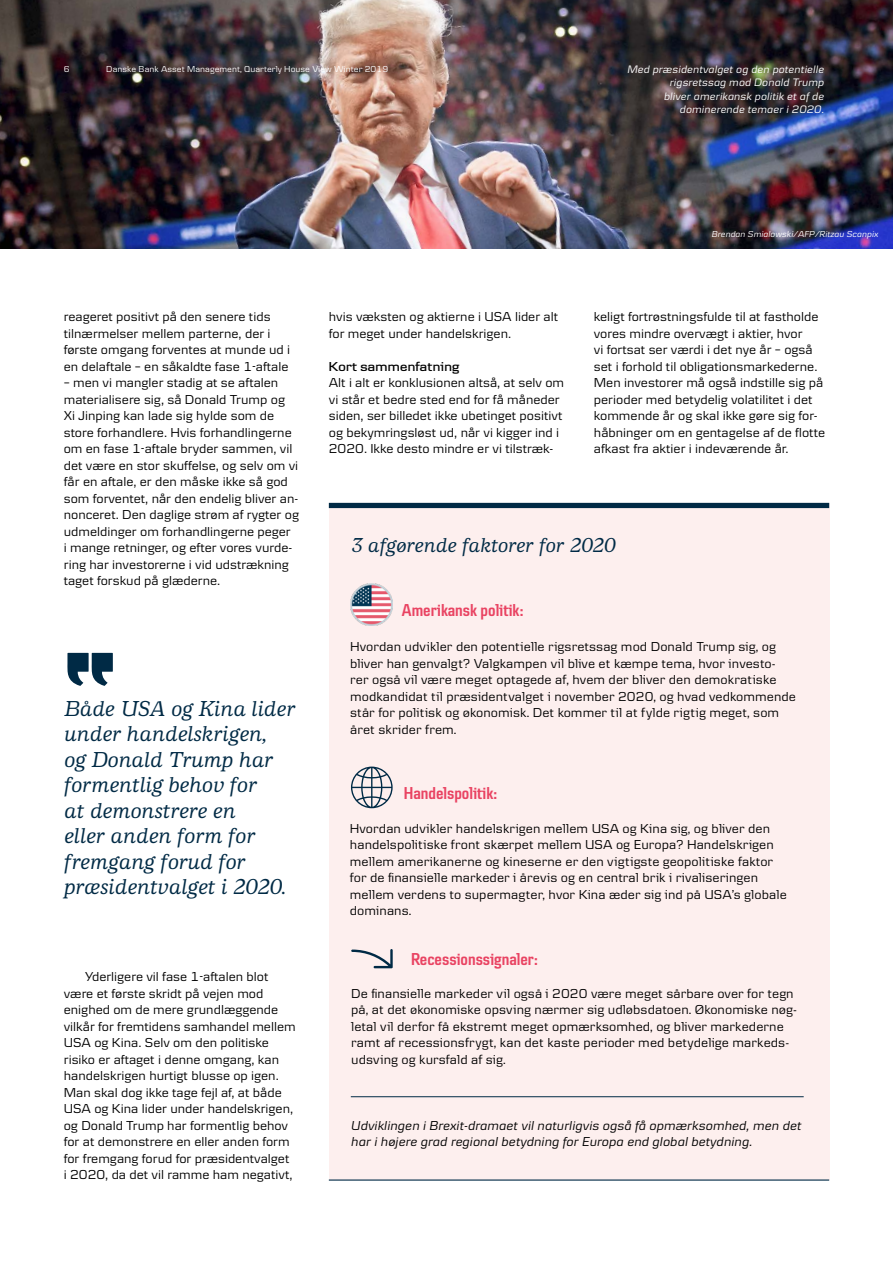
<style>
.page{position:relative;width:893px;height:1263px;background:#fff}
.page>*{position:absolute;margin:0;border:0;box-sizing:border-box;transform-origin:0 0}
.t1{font:italic 500 22.5px/25.5px "Danske Human";color:#002a45}
.t2{font:italic 500 21px "Danske Human";color:#002a45}
.t3{font:600 condensed 18px "Danske";color:#e94362}
.t4{font:13.5px/16.5px "Danske Textv 2";color:#000}
.t5{font:13.5px/16.5px "Danske Text";letter-spacing:.005em;color:#000}
.t6{font:italic 13.5px/16.5px "Danske Textv 2";letter-spacing:.005em;color:#000}
.t7{font:600 13.5px "Danske Headline";letter-spacing:.02em;color:#000}
.t8{font:italic 11.25px/13.5px "Danske Textv 2";letter-spacing:.01em;color:#fff;text-align:right}
.t9{font:9px "Danske Text";letter-spacing:.005em;color:#fff}
.t10{font:italic 9px "Danske Textv 2";letter-spacing:.01em;color:#fff}
</style>
<div class="page">
<img style="left:0;top:0;width:893px;height:249px">
<div style="left:329px;top:503px;width:500px;height:676px;background:#fdefee"></div>
<hr style="left:329px;top:1179px;width:500px;height:1px;background:#002a45">
<div style="left:329px;top:503px;width:500px;height:5px;background:#002a45"></div>
<img style="left:351px;top:584px;width:41px;height:41px">
<svg style="left:351px;top:949px;width:42px;height:19px"></svg>
<svg style="left:351px;top:766px;width:42px;height:42px"></svg>
<hr style="left:351px;top:1096px;width:453px;height:1px;background:#002a45">
<svg style="left:67px;top:653px;width:46px;height:33px"></svg>
<p class="t9" style="left:64px;top:64px;width:7px">6</p>
<p class="t9" style="left:106px;top:64px;width:283px">Danske Bank Asset Management, Quarterly House View Winter 2019</p>
<p class="t8" style="left:627px;top:62px;width:198px">Med præsidentvalget og den potentielle rigsretssag mod Donald Trump<br>bliver amerikansk politik et af de dominerende temaer i 2020.</p>
<p class="t10" style="left:712px;top:228px;width:168px">Brendan Smialowski/AFP/Ritzau Scanpix</p>
<p class="t4" style="left:64px;top:308px;width:228px">reageret positivt på den senere tids tilnærmelser mellem parterne, der i første omgang forventes at munde ud i en delaftale – en såkaldte fase 1-aftale</p>
<p class="t4" style="left:64px;top:374px;width:237px">– men vi mangler stadig at se aftalen materialisere sig, så Donald Trump og Xi Jinping kan lade sig hylde som de store forhandlere. Hvis forhandlingerne om en fase 1-aftale bryder sammen, vil det være en stor skuffelse, og selv om vi får en aftale, er den måske ikke så god som forventet, når den endelig bliver an&shy;nonceret. Den daglige strøm af rygter og udmeldinger om forhandlingerne peger<br>i mange retninger, og efter vores vurde&shy;ring har investorerne i vid udstrækning taget forskud på glæderne.</p>
<h1 class="t1" style="left:64px;top:696px;width:233px">Både USA og Kina lider under handelskrigen,<br>og Donald Trump har formentlig behov for<br>at demonstrere en<br>eller anden form for fremgang forud for præsidentvalget i 2020.</h1>
<p class="t4" style="left:64px;top:968px;width:233px;text-indent:21px">Yderligere vil fase 1-aftalen blot være et første skridt på vejen mod enighed om de mere grundlæggende vilkår for fremtidens samhandel mellem USA og Kina. Selv om den politiske risiko er aftaget i denne omgang, kan handelskrigen hurtigt blusse op igen.<br>Man skal dog ikke tage fejl af, at både USA og Kina lider under handelskrigen, og Donald Trump har formentlig behov for at demonstrere en eller anden form for fremgang forud for præsidentvalget i 2020, da det vil ramme ham negativt,</p>
<p class="t4" style="left:329px;top:308px;width:231px">hvis væksten og aktierne i USA lider alt for meget under handelskrigen.</p>
<p class="t7" style="left:329px;top:358px;width:132px">Kort sammenfatning</p>
<p class="t4" style="left:329px;top:374px;width:237px">Alt i alt er konklusionen altså, at selv om vi står et bedre sted end for få måneder siden, ser billedet ikke ubetinget positivt og bekymringsløst ud, når vi kigger ind i 2020. Ikke desto mindre er vi tilstræk-</p>
<p class="t4" style="left:594px;top:308px;width:233px">keligt fortrøstningsfulde til at fastholde vores mindre overvægt i aktier, hvor<br>vi fortsat ser værdi i det nye år – også set i forhold til obligationsmarkederne.<br>Men investorer må også indstille sig på perioder med betydelig volatilitet i det kommende år og skal ikke gøre sig for&shy;håbninger om en gentagelse af de flotte afkast fra aktier i indeværende år.</p>
<h2 class="t2" style="left:352px;top:534px;width:265px">3 afgørende faktorer for 2020</h2>
<h3 class="t3" style="left:402px;top:600px;width:123px">Amerikansk politik:</h3>
<p class="t5" style="left:350px;top:638px;width:447px">Hvordan udvikler den potentielle rigsretssag mod Donald Trump sig, og bliver han genvalgt? Valgkampen vil blive et kæmpe tema, hvor investo&shy;rer også vil være meget optagede af, hvem der bliver den demokratiske modkandidat til præsidentvalget i november 2020, og hvad vedkommende står for politisk og økonomisk. Det kommer til at fylde rigtig meget, som året skrider frem.</p>
<h3 class="t3" style="left:404px;top:784px;width:95px">Handelspolitik:</h3>
<p class="t5" style="left:350px;top:820px;width:438px">Hvordan udvikler handelskrigen mellem USA og Kina sig, og bliver den handelspolitiske front skærpet mellem USA og Europa? Handelskrigen mellem amerikanerne og kineserne er den vigtigste geopolitiske faktor for de finansielle markeder i årevis og en central brik i rivaliseringen mellem verdens to supermagter, hvor Kina æder sig ind på USA’s globale dominans.</p>
<h3 class="t3" style="left:411px;top:949px;width:128px">Recessionssignaler:</h3>
<p class="t5" style="left:351px;top:985px;width:447px">De finansielle markeder vil også i 2020 være meget sårbare over for tegn på, at det økonomiske opsving nærmer sig udløbsdatoen. Økonomiske nøg&shy;letal vil derfor få ekstremt meget opmærksomhed, og bliver markederne ramt af recessionsfrygt, kan det kaste perioder med betydelige markeds&shy;udsving og kursfald af sig.</p>
<p class="t6" style="left:351px;top:1117px;width:452px">Udviklingen i Brexit-dramaet vil naturligvis også få opmærksomhed, men det har i højere grad regional betydning for Europa end global betydning.</p>
</div>
